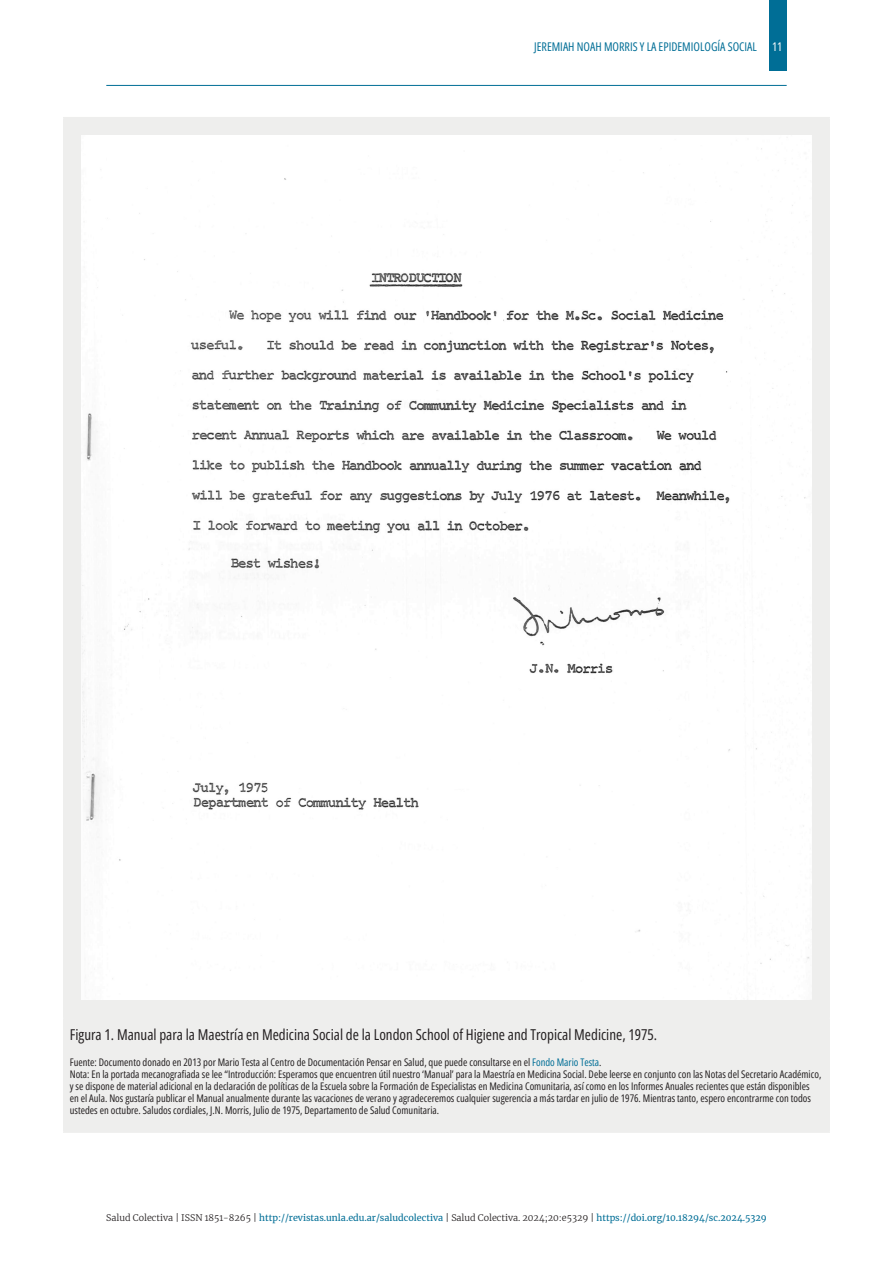
<style>
.page{position:relative;width:893px;height:1263px;background:#fff}
.page>*{position:absolute;margin:0;border:0;box-sizing:border-box;transform-origin:0 0}
.tabla_titulo{font:15px "Open Sans";color:#231f20}
.t1{font:12px "Open Sans";color:#006e96}
.t2{font:12px "Open Sans";color:#fff}
.tabla_fuente{font:10.5px/12px "Open Sans";color:#231f20}
.t3{font:9px "Merriweather";color:#006e96}
.s1{color:#006e96}
.s2{font-weight:300;color:#231f20}
</style>
<div class="page">
<div style="left:770px;top:0;width:17px;height:71px;background:#006e96"></div>
<hr style="left:106px;top:85px;width:681px;height:1px;background:#006e96">
<div style="left:65px;top:118px;width:763px;height:1013px;background:#eeeeed"></div>
<hr style="left:63px;top:117px;width:767px;height:1px;background:#eeeeed">
<hr style="left:63px;top:118px;width:2px;height:899px;background:#eeeeed">
<hr style="left:828px;top:118px;width:2px;height:899px;background:#eeeeed">
<hr style="left:63px;top:1017px;width:767px;height:1px;background:#eeeeed">
<hr style="left:63px;top:1018px;width:2px;height:113px;background:#eeeeed">
<hr style="left:828px;top:1018px;width:2px;height:113px;background:#eeeeed">
<hr style="left:63px;top:1131px;width:767px;height:2px;background:#eeeeed">
<img style="left:81px;top:136px;width:731px;height:864px">
<p class="t1" style="left:534px;top:39px;width:224px">JEREMIAH NOAH MORRIS Y LA EPIDEMIOLOGÍA SOCIAL</p>
<p class="t2" style="left:772px;top:39px;width:12px">11</p>
<p class="tabla_titulo" style="left:70px;top:1024px;width:589px">Figura 1. Manual para la Maestría en Medicina Social de la London School of Higiene and Tropical Medicine, 1975.</p>
<p class="tabla_fuente" style="left:70px;top:1056px;width:533px">Fuente: Documento donado en 2013 por Mario Testa al Centro de Documentación Pensar en Salud, que puede consultarse en el <span class="s1">Fondo Mario Testa</span>.</p>
<p class="tabla_fuente" style="left:70px;top:1068px;width:753px">Nota: En la portada mecanografiada se lee “Introducción: Esperamos que encuentren útil nuestro ‘Manual’ para la Maestría en Medicina Social. Debe leerse en conjunto con las Notas del Secretario Académico, y se dispone de material adicional en la declaración de políticas de la Escuela sobre la Formación de Especialistas en Medicina Comunitaria, así como en los Informes Anuales recientes que están disponibles en el Aula. Nos gustaría publicar el Manual anualmente durante las vacaciones de verano y agradeceremos cualquier sugerencia a más tardar en julio de 1976. Mientras tanto, espero encontrarme con todos ustedes en octubre. Saludos cordiales, J.N. Morris, Julio de 1975, Departamento de Salud Comunitaria.</p>
<p class="t3" style="left:106px;top:1212px;width:662px"><span class="s2">Salud Colectiva | ISSN 1851-8265 |</span> http://revistas.unla.edu.ar/saludcolectiva <span class="s2">| Salud Colectiva. 2024;20:e5329 |</span> https://doi.org/10.18294/sc.2024.5329</p>
</div>
